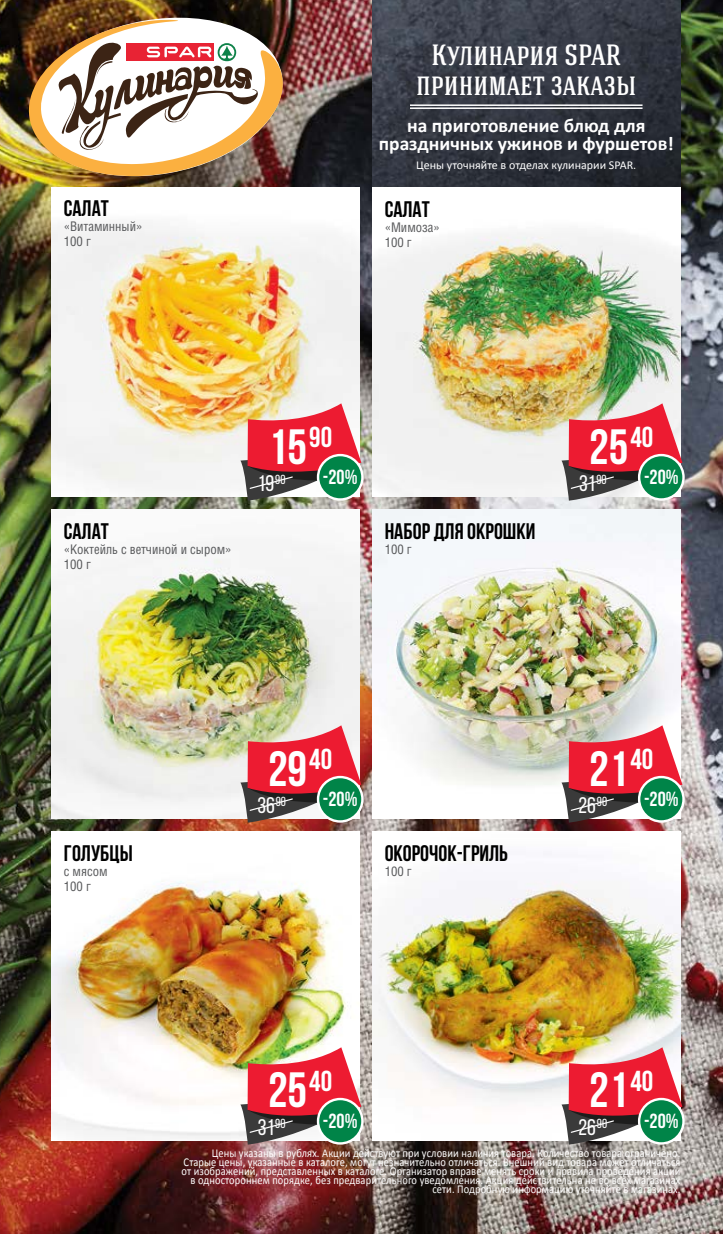
<style>
.page{position:relative;width:723px;height:1234px;background:#fff}
.page>*{position:absolute;margin:0;border:0;box-sizing:border-box;transform-origin:0 0}
.t1{font:700 49.5px "Bebas Neue";color:#fff}
.t2{font:500 29.25px/30px "Hagin Caps";color:#fff;text-align:center}
.t3{font:700 22.5px "Bebas Neue";color:#000}
.t4{font:22.5px "Bebas Neue";color:#fff}
.t5{font:700 20.4px "Bebas Neue";color:#fff}
.t6{font:700 19.5px/18.5px "Calibri";color:#fff;text-align:center}
.t7{font:12.75px/15px "AG Letterica Condensed C";color:#58595b}
.t8{font:12px/9px "Calibri";letter-spacing:.01em;color:#fff;text-align:right;scale:.87 1}
.t9{font:12px "Calibri";letter-spacing:.01em;color:#fff}
</style>
<div class="page">
<img style="left:0;top:0;width:723px;height:1233px">
<img style="left:372px;top:0;width:308px;height:187px">
<img style="left:29px;top:9px;width:254px;height:11px">
<img style="left:29px;top:20px;width:254px;height:156px">
<svg style="left:53px;top:34px;width:208px;height:123px"></svg>
<hr style="left:410px;top:104px;width:232px;height:2px;background:#fff">
<hr style="left:410px;top:107px;width:232px;height:2px;background:#fff">
<img style="left:51px;top:187px;width:308px;height:309px">
<img style="left:372px;top:187px;width:308px;height:309px">
<img style="left:51px;top:509px;width:308px;height:309px">
<img style="left:372px;top:509px;width:308px;height:309px">
<img style="left:51px;top:831px;width:308px;height:309px">
<img style="left:372px;top:831px;width:308px;height:309px">
<div style="left:317px;top:454px;width:47px;height:46px;border:2px solid #fff;border-radius:50%"></div>
<svg style="left:240px;top:403px;width:121px;height:97px"></svg>
<div style="left:317px;top:775px;width:47px;height:47px;border:2px solid #fff;border-radius:50%"></div>
<svg style="left:240px;top:725px;width:121px;height:97px"></svg>
<div style="left:638px;top:454px;width:47px;height:46px;border:2px solid #fff;border-radius:50%"></div>
<svg style="left:561px;top:403px;width:121px;height:97px;background:#b56665"></svg>
<div style="left:317px;top:1097px;width:47px;height:47px;border:2px solid #fff;border-radius:50%"></div>
<img style="left:240px;top:1047px;width:121px;height:97px">
<div style="left:638px;top:775px;width:47px;height:47px;border:2px solid #fff;border-radius:50%"></div>
<svg style="left:561px;top:725px;width:121px;height:97px;background:#b36365"></svg>
<div style="left:638px;top:1097px;width:47px;height:47px;border:2px solid #fff;border-radius:50%"></div>
<svg style="left:561px;top:1047px;width:121px;height:97px"></svg>
<h3 class="t3" style="left:64px;top:196px;width:47px">Салат</h3>
<p class="t7" style="left:64px;top:219px;width:80px">«Витаминный»<br>100 г</p>
<h2 class="t2" style="left:416px;top:39px;width:222px">Кулинария SPAR принимает заказы</h2>
<h3 class="t6" style="left:379px;top:116px;width:296px">на приготовление блюд для праздничных ужинов и фуршетов!</h3>
<p class="t9" style="left:416px;top:157px;width:221px">Цены уточняйте в отделах кулинарии SPAR.</p>
<h3 class="t3" style="left:385px;top:197px;width:47px">Салат</h3>
<p class="t7" style="left:385px;top:219px;width:57px">«Мимоза»<br>100 г</p>
<h3 class="t3" style="left:64px;top:518px;width:47px">Салат</h3>
<p class="t7" style="left:64px;top:541px;width:169px">«Коктейль с ветчиной и сыром»<br>100 г</p>
<h1 class="t1" style="left:268px;top:419px;width:66px">15<sup>90</sup></h1>
<h3 class="t4" style="left:258px;top:471px;width:29px">19<sup>90</sup></h3>
<h3 class="t5" style="left:323px;top:465px;width:36px">-20%</h3>
<h3 class="t3" style="left:385px;top:518px;width:152px">Набор для окрошки</h3>
<p class="t7" style="left:385px;top:541px;width:29px">100 г</p>
<h1 class="t1" style="left:589px;top:419px;width:66px">25<sup>40</sup></h1>
<h3 class="t4" style="left:579px;top:471px;width:29px">31<sup>90</sup></h3>
<h3 class="t5" style="left:644px;top:465px;width:36px">-20%</h3>
<h3 class="t3" style="left:64px;top:840px;width:71px">Голубцы</h3>
<p class="t7" style="left:64px;top:863px;width:45px">с мясом<br>100 г</p>
<h1 class="t1" style="left:268px;top:741px;width:66px">29<sup>40</sup></h1>
<h3 class="t4" style="left:257px;top:793px;width:30px">36<sup>90</sup></h3>
<h3 class="t5" style="left:323px;top:787px;width:36px">-20%</h3>
<h3 class="t3" style="left:385px;top:840px;width:125px">Окорочок-гриль</h3>
<p class="t7" style="left:385px;top:863px;width:29px">100 г</p>
<h1 class="t1" style="left:589px;top:741px;width:66px">21<sup>40</sup></h1>
<h3 class="t4" style="left:578px;top:793px;width:30px">26<sup>90</sup></h3>
<h3 class="t5" style="left:644px;top:787px;width:36px">-20%</h3>
<h1 class="t1" style="left:268px;top:1062px;width:66px">25<sup>40</sup></h1>
<h3 class="t4" style="left:258px;top:1114px;width:29px">31<sup>90</sup></h3>
<h3 class="t5" style="left:323px;top:1109px;width:36px">-20%</h3>
<h1 class="t1" style="left:589px;top:1062px;width:66px">21<sup>40</sup></h1>
<h3 class="t4" style="left:578px;top:1114px;width:30px">26<sup>90</sup></h3>
<h3 class="t5" style="left:644px;top:1109px;width:36px">-20%</h3>
<p class="t8" style="left:182px;top:1148px;width:575px">Цены указаны в рублях. Акции действуют при условии наличия товара. Количество товара ограничено.<br>Старые цены, указанные в каталоге, могут незначительно отличаться. Внешний вид товара может отличаться от изображений, представленных в каталоге. Организатор вправе менять сроки и правила проведения акции в одностороннем порядке, без предварительного уведомления. Акция действительна не во всех магазинах сети. Подробную информацию уточняйте в магазинах.</p>
</div>
